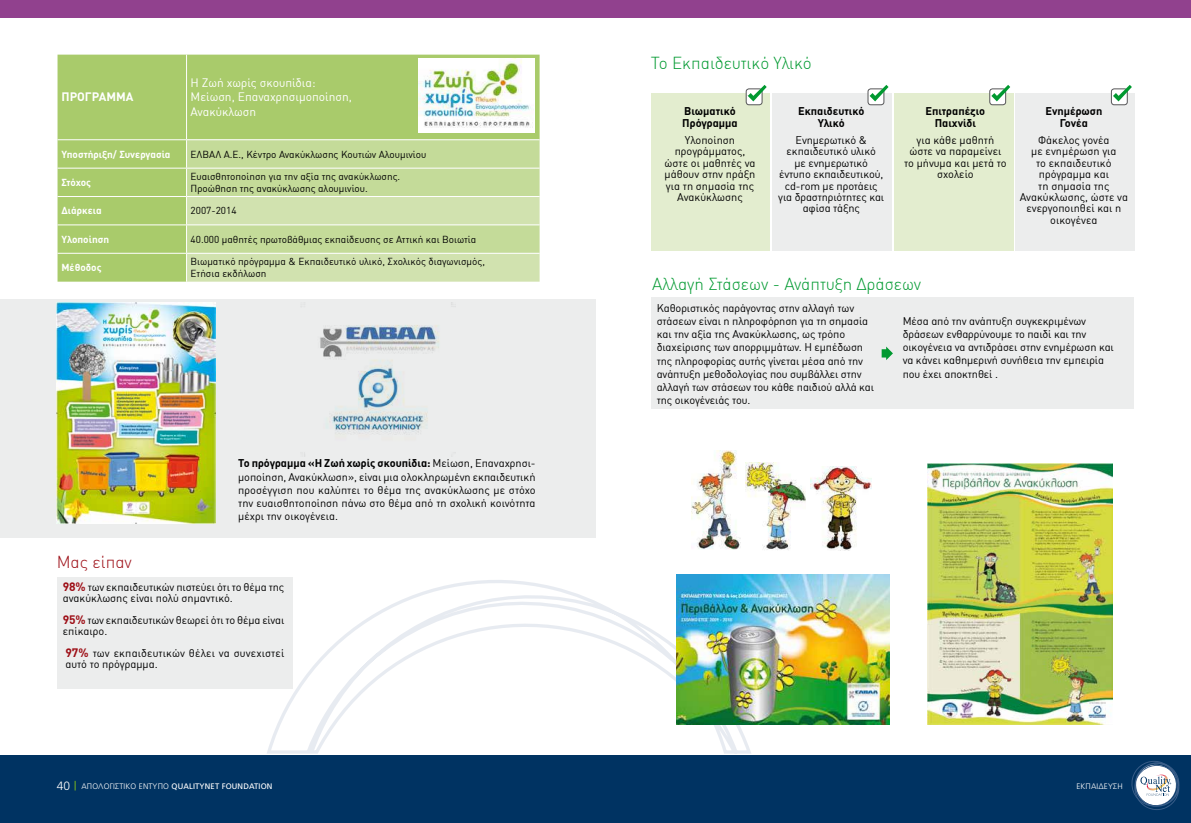
<style>
.page{position:relative;width:1191px;height:823px;background:#fff}
.page>*{position:absolute;margin:0;border:0;box-sizing:border-box;transform-origin:0 0}
.t1{font:300 17px "DIN Greek";color:#009930}
.t2{font:300 17px "DIN Greek";color:#9d0d15}
.t3{font:12px/14.4px "DIN Greek";color:#fff}
.t4{font:700 12px "DIN Greek";color:#fff}
.t5{font:11px/11.4px "DIN Greek";letter-spacing:-.01em;color:#000}
.t6{font:700 11px/11.4px "DIN Greek";color:#000;text-align:center}
.t7{font:11px/11px "DIN Greek";letter-spacing:.01em;color:#000}
.t8{font:10px/12px "DIN Greek";color:#000}
.t9{font:700 10px "DIN Greek";color:#fff}
.t10{font:8px "PF Catalog";letter-spacing:.02em;color:#fff}
.t11{font:300 8px "PF Catalog";letter-spacing:.02em;color:#fff}
.s1{font-weight:700}
.s2{font-weight:700;font-size:12px;color:#9d0d15}
.s3{font-weight:300;font-size:12px}
.s4{font-weight:300}
</style>
<div class="page">
<div style="left:0;top:754px;width:1191px;height:68px;background:#003362"></div>
<svg style="left:1131px;top:761px;width:49px;height:48px"></svg>
<svg style="left:265px;top:578px;width:487px;height:176px"></svg>
<div style="left:0;top:299px;width:595px;height:238px;background:#eceded"></div>
<div style="left:58px;top:55px;width:481px;height:226px;background:#a9cb6b"></div>
<hr style="left:186px;top:55px;width:1px;height:84px;background:#fff">
<svg style="left:186px;top:140px;width:353px;height:141px;background:#cadea3"></svg>
<hr style="left:58px;top:139px;width:128px;height:1px;background:#fff">
<hr style="left:58px;top:167px;width:128px;height:1px;background:#fff">
<hr style="left:58px;top:196px;width:128px;height:1px;background:#fff">
<hr style="left:58px;top:224px;width:128px;height:1px;background:#fff">
<hr style="left:58px;top:252px;width:128px;height:1px;background:#fff">
<hr style="left:186px;top:139px;width:353px;height:1px;background:#fff">
<hr style="left:186px;top:167px;width:353px;height:1px;background:#fff">
<hr style="left:186px;top:196px;width:353px;height:1px;background:#fff">
<hr style="left:186px;top:224px;width:353px;height:1px;background:#fff">
<hr style="left:186px;top:252px;width:353px;height:1px;background:#fff">
<img style="left:418px;top:58px;width:116px;height:74px">
<img style="left:57px;top:302px;width:159px;height:221px">
<img style="left:304px;top:302px;width:148px;height:154px">
<img style="left:927px;top:463px;width:185px;height:261px">
<img style="left:691px;top:450px;width:50px;height:99px">
<img style="left:745px;top:462px;width:61px;height:87px">
<img style="left:810px;top:466px;width:61px;height:84px">
<img style="left:676px;top:574px;width:213px;height:150px">
<div style="left:0;top:0;width:1191px;height:17px;background:#91418e"></div>
<div style="left:57px;top:576px;width:235px;height:111px;background:#eceded"></div>
<div style="left:651px;top:93px;width:118px;height:157px;background:#e3edcf"></div>
<div style="left:894px;top:93px;width:119px;height:157px;background:#e3edcf"></div>
<div style="left:1015px;top:93px;width:120px;height:157px;background:#eceded"></div>
<div style="left:772px;top:93px;width:119px;height:157px;background:#eceded"></div>
<div style="left:1111px;top:89px;width:16px;height:16px;background:#fff;border-radius:3px"></div>
<div style="left:1110px;top:88px;width:17px;height:17px;border:1px solid #58585a;border-radius:3px"></div>
<svg style="left:1113px;top:85px;width:18px;height:16px"></svg>
<div style="left:989px;top:89px;width:16px;height:16px;background:#fff;border-radius:3px"></div>
<div style="left:989px;top:88px;width:17px;height:17px;border:1px solid #58585a;border-radius:3px"></div>
<svg style="left:991px;top:85px;width:19px;height:16px"></svg>
<div style="left:868px;top:89px;width:16px;height:16px;background:#fff;border-radius:3px"></div>
<div style="left:867px;top:88px;width:17px;height:17px;border:1px solid #58585a;border-radius:3px"></div>
<svg style="left:869px;top:85px;width:19px;height:16px"></svg>
<div style="left:746px;top:89px;width:16px;height:16px;background:#fff;border-radius:3px"></div>
<div style="left:745px;top:88px;width:17px;height:17px;border:1px solid #58585a;border-radius:3px"></div>
<svg style="left:748px;top:85px;width:18px;height:16px"></svg>
<div style="left:651px;top:297px;width:483px;height:111px;background:#eceded"></div>
<svg style="left:881px;top:346px;width:12px;height:14px"></svg>
<p class="t4" style="left:62px;top:90px;width:73px">ΠΡΟΓΡΑΜΜΑ</p>
<p class="t3" style="left:190px;top:76px;width:163px">Η Ζωή χωρίς σκουπίδια:<br>Μείωση, Επαναχρησιμοποίηση,<br>Ανακύκλωση</p>
<p class="t9" style="left:62px;top:148px;width:111px">Υποστήριξη/ Συνεργασία</p>
<p class="t8" style="left:190px;top:148px;width:237px">ΕΛΒΑΛ Α.Ε., Κέντρο Ανακύκλωσης Κουτιών Αλουμινίου</p>
<p class="t9" style="left:62px;top:176px;width:31px">Στόχος</p>
<p class="t8" style="left:190px;top:170px;width:211px">Ευαισθητοποίηση για την αξία της ανακύκλωσης.<br>Προώθηση της ανακύκλωσης αλουμινίου.</p>
<p class="t9" style="left:62px;top:205px;width:42px">Διάρκεια</p>
<p class="t8" style="left:190px;top:204px;width:48px">2007-2014</p>
<p class="t9" style="left:62px;top:233px;width:49px">Υλοποίηση</p>
<p class="t8" style="left:190px;top:233px;width:287px">40.000 μαθητές πρωτοβάθμιας εκπαίδευσης σε Αττική και Βοιωτία</p>
<p class="t9" style="left:62px;top:261px;width:41px">Μέθοδος</p>
<p class="t8" style="left:190px;top:255px;width:296px">Βιωματικό πρόγραμμα &amp; Εκπαιδευτικό υλικό, Σχολικός διαγωνισμός,<br>Ετήσια εκδήλωση</p>
<h1 class="t2" style="left:57px;top:551px;width:77px">Μας είπαν</h1>
<p class="t5" style="left:238px;top:456px;width:299px;line-height:13.2px;text-align:justify"><span class="s1">Το πρόγραμμα «Η Ζωή χωρίς σκουπίδια:</span> Μείωση, Επαναχρησι&shy;μοποίηση, Ανακύκλωση», είναι μια ολοκληρωμένη εκπαιδευτική προσέγγιση που καλύπτει το θέμα της ανακύκλωσης με στόχο την ευαισθητοποίηση πάνω στο θέμα από τη σχολική κοινότητα μέχρι την οικογένεια.</p>
<p class="t5" style="left:63px;top:581px;width:223px;line-height:11px"><span class="s2">98%</span> των εκπαιδευτικών πιστεύει ότι το θέμα της ανακύκλωσης είναι πολύ σημαντικό.</p>
<p class="t5" style="left:63px;top:614px;width:223px;line-height:11px"><span class="s2">95%</span> των εκπαιδευτικών θεωρεί ότι το θέμα είναι επίκαιρο.</p>
<p class="t7" style="left:65px;top:647px;width:220px"><span class="s2">97%</span> των εκπαιδευτικών θέλει να συνεχιστεί αυτό το πρόγραμμα.</p>
<p class="t10" style="left:57px;top:780px;width:217px"><span class="s3">40</span> <span class="s4">ΑΠΟΛΟΓΙΣΤΙΚΟ ΕΝΤΥΠΟ</span> QUALITYNET FOUNDATION</p>
<h1 class="t1" style="left:651px;top:53px;width:163px">Το Εκπαιδευτικό Υλικό</h1>
<p class="t6" style="left:682px;top:105px;width:57px;text-align:left">Βιωματικό<br>Πρόγραμμα</p>
<p class="t5" style="left:664px;top:134px;width:92px;text-align:center">Υλοποίηση προγράμματος, ώστε οι μαθητές να μάθουν στην πράξη για τη σημασία της<br>Ανακύκλωσης</p>
<p class="t6" style="left:798px;top:105px;width:68px">Εκπαιδευτικό<br>Υλικό</p>
<p class="t5" style="left:778px;top:134px;width:107px;text-align:center">Ενημερωτικό &amp; εκπαιδευτικό υλικό<br>με ενημερωτικό έντυπο εκπαιδευτικού, cd-rom με προτάεις για δραστηριότητες και αφίσα τάξης</p>
<p class="t6" style="left:925px;top:105px;width:61px">Επιτραπέζιο<br>Παιχνίδι</p>
<p class="t5" style="left:904px;top:134px;width:104px;text-align:center">για κάθε μαθητή ώστε να παραμείνει το μήνυμα και μετά το σχολείο</p>
<p class="t6" style="left:1045px;top:105px;width:59px">Ενημέρωση<br>Γονέα</p>
<p class="t5" style="left:1019px;top:134px;width:110px;text-align:center">Φάκελος γονέα<br>με ενημέρωση για<br>το εκπαιδευτικό πρόγραμμα και<br>τη σημασία της<br>Ανακύκλωσης, ώστε να ενεργοποιηθεί και η οικογένεα</p>
<h1 class="t1" style="left:652px;top:273px;width:271px">Αλλαγή Στάσεων - Ανάπτυξη Δράσεων</h1>
<p class="t5" style="left:657px;top:301px;width:219px;line-height:13.2px">Καθοριστικός παράγοντας στην αλλαγή των στάσεων είναι η πληροφόρηση για τη σημασία και την αξία της Ανακύκλωσης, ως τρόπο διαχείρισης των απορριμμάτων. Η εμπέδωση της πληροφορίας αυτής γίνεται μέσα από την ανάπτυξη μεθοδολογίας που συμβάλλει στην αλλαγή των στάσεων του κάθε παιδιού αλλά και της οικογένειάς του.</p>
<p class="t5" style="left:902px;top:314px;width:213px;line-height:13.2px">Μέσα από την ανάπτυξη συγκεκριμένων δράσεων ενθαρρύνουμε το παιδί και την οικογένεια να αντιδράσει στην ενημέρωση και να κάνει καθημερινή συνήθεια την εμπειρία που έχει αποκτηθεί .</p>
<p class="t11" style="left:1076px;top:780px;width:48px">ΕΚΠΑΙΔΕΥΣΗ</p>
</div>
